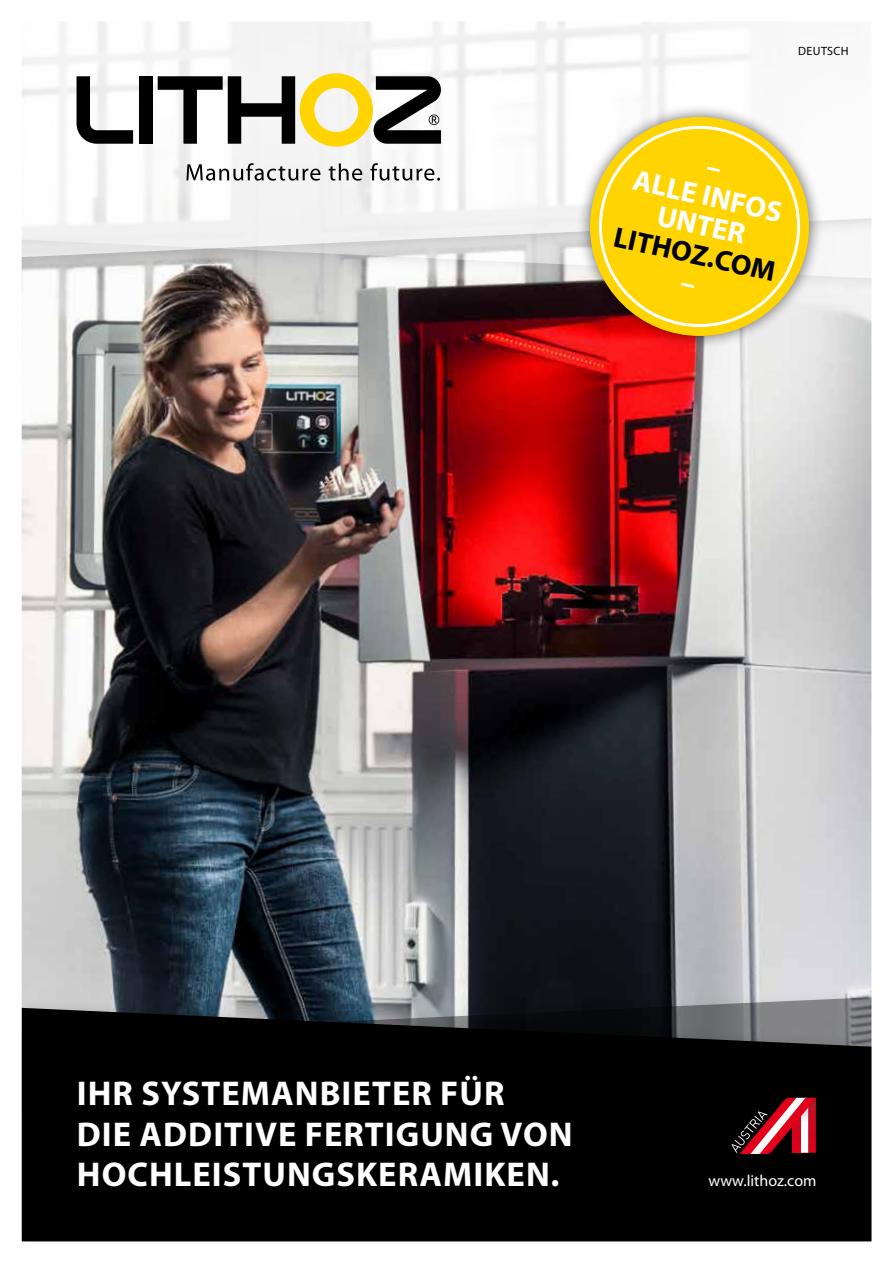
<style>
.page{position:relative;width:893px;height:1263px;background:#fff}
.page>*{position:absolute;margin:0;border:0;box-sizing:border-box;transform-origin:0 0}
.t1{font:700 34.5px/40.5px "Myriad Pro";letter-spacing:.03em;color:#fff}
.t2{font:700 29.25px/29.7px "Myriad Pro";color:#fff;text-align:center}
.t3{font:700 28.8px "Myriad Pro";color:#000}
.t4{font:16.05px "Myriad Pro";color:#fff}
.t5{font:12px "Myriad Pro";letter-spacing:.03em;color:#000}
</style>
<div class="page">
<img style="left:21px;top:22px;width:851px;height:1220px">
<svg style="left:731px;top:1098px;width:85px;height:56px;background:#85313b"></svg>
<svg style="left:681px;top:282px;width:13px;height:6px"></svg>
<p class="t5" style="left:798px;top:43px;width:52px">DEUTSCH</p>
<p class="t2" style="left:644px;top:136px;width:153px;rotate:13deg">–<br>ALLE INFOS<br>UNTER</p>
<p class="t3" style="left:617px;top:221px;width:166px;rotate:12deg">LITHOZ.COM</p>
<p class="t1" style="left:77px;top:1074px;width:497px">IHR SYSTEMANBIETER FÜR<br>DIE ADDITIVE FERTIGUNG VON<br>HOCHLEISTUNGSKERAMIKEN.</p>
<p class="t4" style="left:708px;top:1171px;width:110px">www.lithoz.com</p>
</div>
